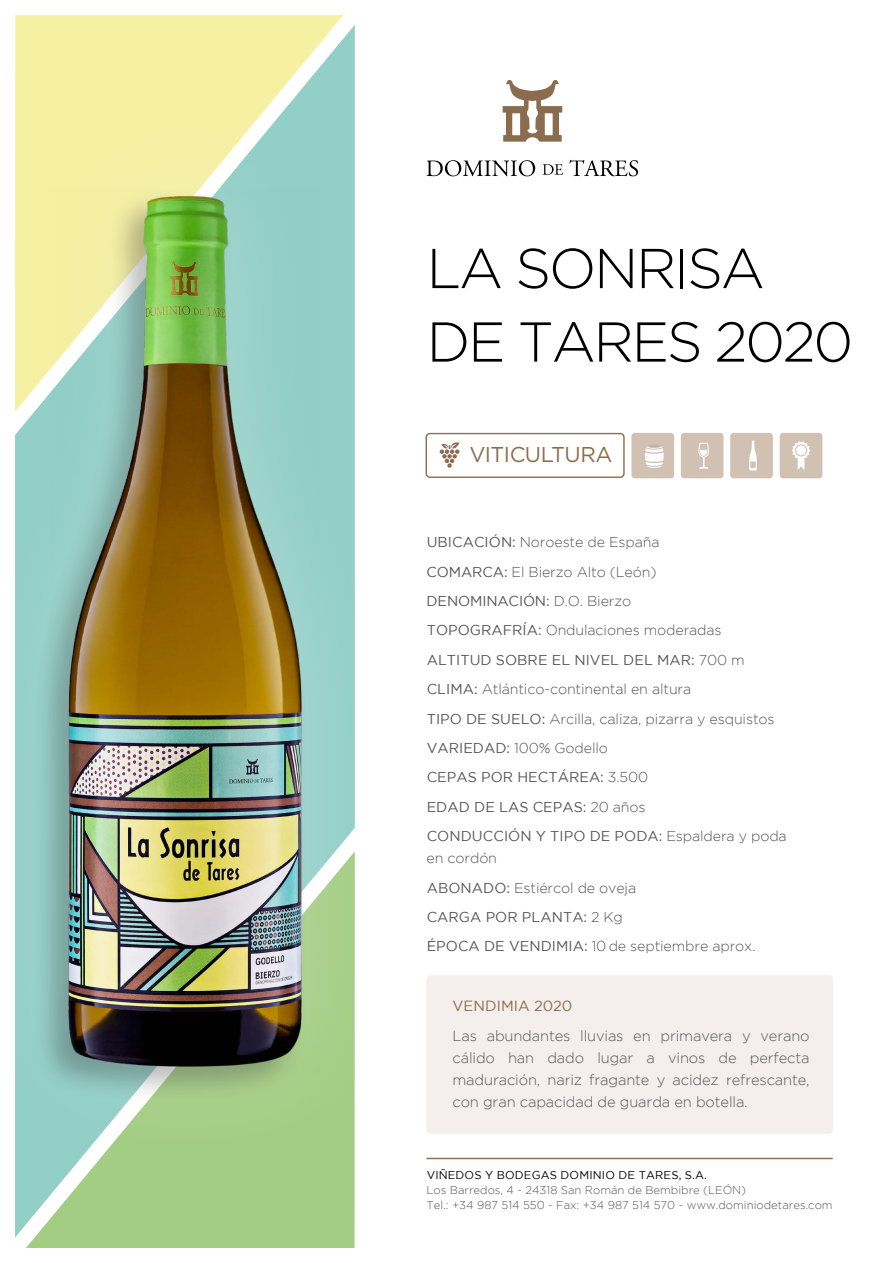
<style>
.page{position:relative;width:893px;height:1263px;background:#fff}
.page>*{position:absolute;margin:0;border:0;box-sizing:border-box;transform-origin:0 0}
.t1{font:300 56.1px/73.5px "Gotham";letter-spacing:-.04em;color:#000}
.t2{font:21.45px "Gotham";letter-spacing:-.025em;color:#8b6c4e}
.t3{font:300 14.7px/22px "Gotham";letter-spacing:-.01em;color:#56565a;text-align:justify}
.t4{font:14.7px "Gotham";letter-spacing:.005em;color:#8b6c4e}
.t5{font:300 14.25px/29.4px "Gotham";letter-spacing:-.01em;color:#56565a}
.t6{font:300 11.25px/15.1px "Gotham";color:#56565a}
.t7{font:11.25px "Gotham";letter-spacing:.015em;color:#000}
.s1{font-weight:400}
</style>
<div class="page">
<div style="left:427px;top:975px;width:406px;height:159px;background:#f4efec;border-radius:3px"></div>
<div style="left:730px;top:433px;width:43px;height:45px;background:#d1c1b2;border-radius:3px"></div>
<div style="left:681px;top:433px;width:42px;height:45px;background:#d1c1b2;border-radius:3px"></div>
<div style="left:631px;top:433px;width:43px;height:45px;background:#d1c1b2;border-radius:3px"></div>
<div style="left:426px;top:433px;width:199px;height:45px;border:1px solid #8b6c4e;border-radius:4px"></div>
<svg style="left:427px;top:160px;width:108px;height:16px"></svg>
<svg style="left:543px;top:164px;width:20px;height:11px"></svg>
<svg style="left:569px;top:160px;width:69px;height:16px"></svg>
<svg style="left:503px;top:80px;width:59px;height:62px"></svg>
<svg style="left:440px;top:442px;width:19px;height:26px"></svg>
<div style="left:647px;top:443px;width:15px;height:5px;border:1px solid #d1c1b2;border-radius:50%"></div>
<svg style="left:645px;top:444px;width:19px;height:24px"></svg>
<svg style="left:698px;top:442px;width:11px;height:27px"></svg>
<svg style="left:749px;top:441px;width:8px;height:30px"></svg>
<div style="left:750px;top:461px;width:6px;height:7px;background:#d1c1b2"></div>
<hr style="left:427px;top:1158px;width:405px;height:1px;background:#8b6c4e">
<svg style="left:15px;top:15px;width:340px;height:87px;background:#edeeaa"></svg>
<svg style="left:15px;top:1162px;width:340px;height:86px;background:#a7d090"></svg>
<div style="left:0;top:102px;width:397px;height:1060px;background:#fff;opacity:.3"></div>
<img style="left:50px;top:189px;width:269px;height:885px">
<div style="left:780px;top:433px;width:42px;height:45px;background:#d1c1b2;border-radius:3px"></div>
<svg style="left:792px;top:441px;width:18px;height:29px"></svg>
<div style="left:795px;top:444px;width:12px;height:12px;border:1px solid #d1c1b2;border-radius:50%"></div>
<h1 class="t1" style="left:427px;top:231px;width:428px">LA SONRISA<br>DE TARES 2020</h1>
<h2 class="t2" style="left:469px;top:442px;width:144px">VITICULTURA</h2>
<p class="t5" style="left:427px;top:527px;width:362px"><span class="s1">UBICACIÓN:</span> Noroeste de España<br><span class="s1">COMARCA:</span> El Bierzo Alto (León)<br><span class="s1">DENOMINACIÓN:</span> D.O. Bierzo<br><span class="s1">TOPOGRAFRÍA:</span> Ondulaciones moderadas <span class="s1">ALTITUD SOBRE EL NIVEL DEL MAR:</span> 700 m <span class="s1">CLIMA:</span> Atlántico-continental en altura<br><span class="s1">TIPO DE SUELO:</span> Arcilla, caliza, pizarra y esquistos <span class="s1">VARIEDAD:</span> 100% Godello<br><span class="s1">CEPAS POR HECTÁREA:</span> 3.500<br><span class="s1">EDAD DE LAS CEPAS:</span> 20 años<br><span class="s1">CONDUCCIÓN Y TIPO DE PODA:</span> Espaldera y poda</p>
<p class="t5" style="left:427px;top:843px;width:330px">en cordón<br><span class="s1">ABONADO:</span> Estiércol de oveja<br><span class="s1">CARGA POR PLANTA:</span> 2 Kg<br><span class="s1">ÉPOCA DE VENDIMIA:</span> 10 de septiembre aprox.</p>
<p class="t4" style="left:453px;top:998px;width:121px">VENDIMIA 2020</p>
<p class="t3" style="left:452px;top:1024px;width:359px">Las abundantes lluvias en primavera y verano cálido han dado lugar a vinos de perfecta maduración, nariz fragante y acidez refrescante, con gran capacidad de guarda en botella.</p>
<p class="t7" style="left:427px;top:1168px;width:282px">VIÑEDOS Y BODEGAS DOMINIO DE TARES, S.A.</p>
<p class="t6" style="left:427px;top:1182px;width:408px">Los Barredos, 4 - 24318 San Román de Bembibre (LEÓN)<br>Tel.: +34 987 514 550 - Fax: +34 987 514 570 - www.dominiodetares.com</p>
</div>
